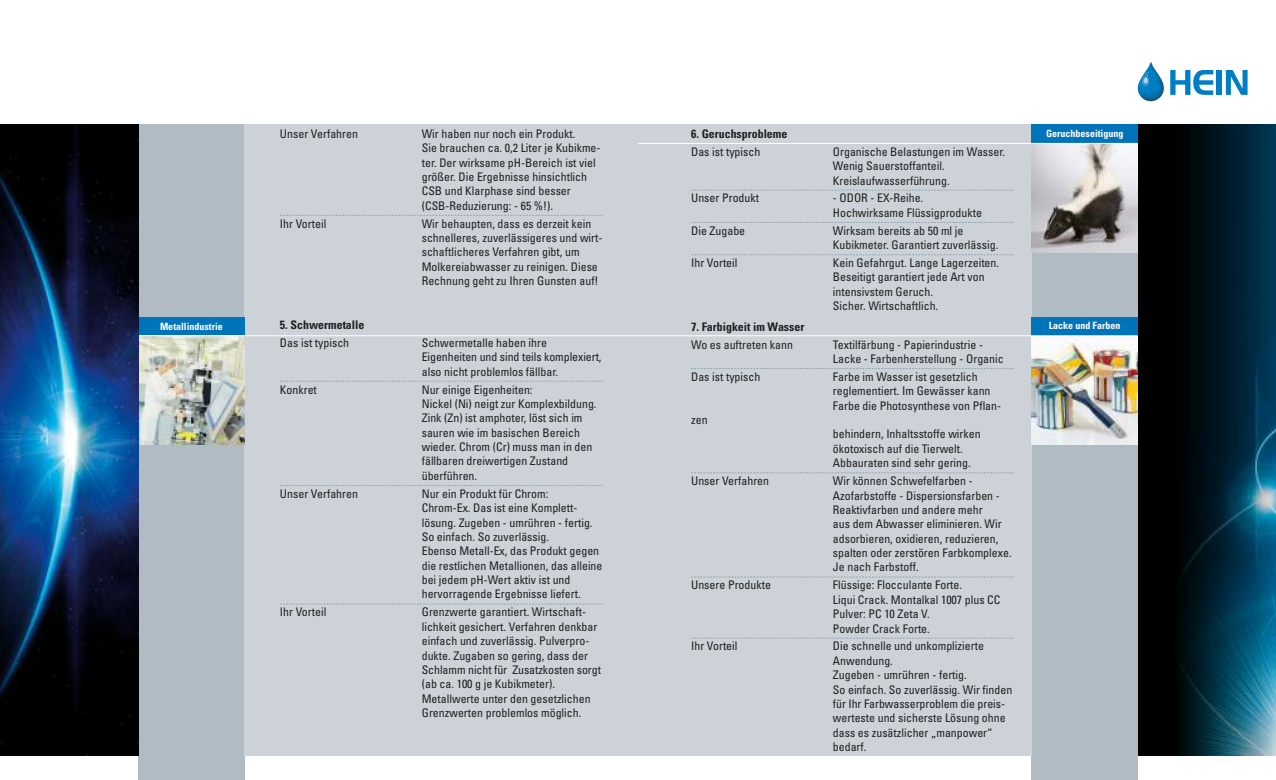
<style>
.page{position:relative;width:1276px;height:780px;background:#fff}
.page>*{position:absolute;margin:0;border:0;box-sizing:border-box;transform-origin:0 0}
.t1{font:condensed 11.88px/14.4px "Univers";color:#1f1f1e}
.t2{font:700 condensed 11.88px "Univers";color:#1f1f1e}
.t3{font:700 condensed 10px "Univers";color:#fff}
</style>
<div class="page">
<img style="left:1173px;top:124px;width:103px;height:632px">
<div style="left:1137px;top:124px;width:36px;height:631px;background:#000"></div>
<div style="left:138px;top:124px;width:106px;height:656px;background:#b1bbc4"></div>
<div style="left:244px;top:124px;width:394px;height:631px;background:#ccd2d7"></div>
<div style="left:1031px;top:124px;width:106px;height:656px;background:#b1bbc4"></div>
<div style="left:638px;top:124px;width:393px;height:631px;background:#ccd2d7"></div>
<svg style="left:1137px;top:62px;width:26px;height:39px"></svg>
<svg style="left:1170px;top:70px;width:43px;height:25px"></svg>
<div style="left:1216px;top:70px;width:5px;height:25px;background:#007ec5"></div>
<svg style="left:1225px;top:70px;width:22px;height:25px"></svg>
<div style="left:1031px;top:124px;width:106px;height:19px;background:#0074ba"></div>
<div style="left:1031px;top:317px;width:106px;height:19px;background:#0074ba"></div>
<div style="left:138px;top:317px;width:106px;height:19px;background:#0074ba"></div>
<img style="left:138px;top:336px;width:106px;height:108px">
<img style="left:1031px;top:144px;width:106px;height:108px">
<img style="left:1031px;top:336px;width:106px;height:108px">
<hr style="left:138px;top:335px;width:500px;height:1px;background:#fff">
<hr style="left:638px;top:143px;width:499px;height:1px;background:#fff">
<hr style="left:638px;top:335px;width:499px;height:1px;background:#fff">
<img style="left:0;top:124px;width:138px;height:631px">
<svg style="left:691px;top:190px;width:322px;height:1px"></svg>
<svg style="left:691px;top:222px;width:322px;height:1px"></svg>
<svg style="left:691px;top:254px;width:322px;height:1px"></svg>
<svg style="left:691px;top:368px;width:322px;height:1px"></svg>
<svg style="left:691px;top:472px;width:322px;height:1px"></svg>
<svg style="left:691px;top:576px;width:322px;height:1px"></svg>
<svg style="left:691px;top:637px;width:322px;height:1px"></svg>
<svg style="left:280px;top:215px;width:322px;height:1px"></svg>
<svg style="left:280px;top:381px;width:322px;height:1px"></svg>
<svg style="left:280px;top:485px;width:322px;height:1px"></svg>
<svg style="left:280px;top:603px;width:322px;height:1px"></svg>
<p class="t3" style="left:160px;top:323px;width:64px">Metallindustrie</p>
<p class="t2" style="left:691px;top:129px;width:98px">6. Geruchsprobleme</p>
<p class="t1" style="left:691px;top:145px;width:71px">Das ist typisch</p>
<p class="t1" style="left:833px;top:145px;width:174px">Organische Belastungen im Wasser.<br>Wenig Sauerstoffanteil.<br>Kreislaufwasserführung.</p>
<p class="t1" style="left:691px;top:192px;width:69px">Unser Produkt</p>
<p class="t1" style="left:833px;top:192px;width:151px">- ODOR - EX-Reihe.<br>Hochwirksame Flüssigprodukte</p>
<p class="t1" style="left:691px;top:224px;width:56px">Die Zugabe</p>
<p class="t1" style="left:833px;top:224px;width:167px">Wirksam bereits ab 50 ml je<br>Kubikmeter. Garantiert zuverlässig.</p>
<p class="t1" style="left:691px;top:256px;width:48px">Ihr Vorteil</p>
<p class="t1" style="left:833px;top:256px;width:168px">Kein Gefahrgut. Lange Lagerzeiten.<br>Beseitigt garantiert jede Art von intensivstem Geruch.<br>Sicher. Wirtschaftlich.</p>
<p class="t2" style="left:691px;top:322px;width:115px">7. Farbigkeit im Wasser</p>
<p class="t1" style="left:691px;top:338px;width:103px">Wo es auftreten kann</p>
<p class="t1" style="left:833px;top:338px;width:172px">Textilfärbung - Papierindustrie -<br>Lacke - Farbenherstellung - Organic</p>
<p class="t1" style="left:691px;top:370px;width:71px">Das ist typisch</p>
<p class="t1" style="left:833px;top:370px;width:170px">Farbe im Wasser ist gesetzlich reglementiert. Im Gewässer kann<br>Farbe die Photosynthese von Pflan-</p>
<p class="t1" style="left:691px;top:413px;width:18px">zen</p>
<p class="t1" style="left:833px;top:428px;width:149px">behindern, Inhaltsstoffe wirken ökotoxisch auf die Tierwelt.<br>Abbauraten sind sehr gering.</p>
<p class="t1" style="left:691px;top:474px;width:80px">Unser Verfahren</p>
<p class="t1" style="left:833px;top:474px;width:180px">Wir können Schwefelfarben -<br>Azofarbstoffe - Dispersionsfarben -<br>Reaktivfarben und andere mehr<br>aus dem Abwasser eliminieren. Wir adsorbieren, oxidieren, reduzieren, spalten oder zerstören Farbkomplexe.<br>Je nach Farbstoff.</p>
<p class="t1" style="left:691px;top:579px;width:81px">Unsere Produkte</p>
<p class="t1" style="left:833px;top:579px;width:169px">Flüssige: Flocculante Forte.<br>Liqui Crack. Montalkal 1007 plus CC<br>Pulver: PC 10 Zeta V.<br>Powder Crack Forte.</p>
<p class="t1" style="left:691px;top:640px;width:48px">Ihr Vorteil</p>
<p class="t1" style="left:833px;top:640px;width:181px">Die schnelle und unkomplizierte<br>Anwendung.<br>Zugeben - umrühren - fertig.<br>So einfach. So zuverlässig. Wir finden für Ihr Farbwasserproblem die preis&shy;werteste und sicherste Lösung ohne dass es zusätzlicher „manpower“ bedarf.</p>
<p class="t1" style="left:280px;top:127px;width:80px">Unser Verfahren</p>
<p class="t1" style="left:422px;top:127px;width:155px">Wir haben nur noch ein Produkt.</p>
<p class="t3" style="left:1046px;top:130px;width:79px">Geruchbeseitigung</p>
<p class="t1" style="left:422px;top:142px;width:180px">Sie brauchen ca. 0,2 Liter je Kubikme&shy;ter. Der wirksame pH-Bereich ist viel größer. Die Ergebnisse hinsichtlich CSB und Klarphase sind besser (CSB-Reduzierung: - 65 %!).</p>
<p class="t1" style="left:280px;top:217px;width:48px">Ihr Vorteil</p>
<p class="t1" style="left:422px;top:217px;width:182px">Wir behaupten, dass es derzeit kein schnelleres, zuverlässigeres und wirt&shy;schaftlicheres Verfahren gibt, um Molkereiabwasser zu reinigen. Diese Rechnung geht zu Ihren Gunsten auf!</p>
<p class="t2" style="left:280px;top:320px;width:86px">5. Schwermetalle</p>
<p class="t1" style="left:280px;top:336px;width:71px">Das ist typisch</p>
<p class="t1" style="left:422px;top:336px;width:181px">Schwermetalle haben ihre<br>Eigenheiten und sind teils komplexiert, also nicht problemlos fällbar.</p>
<p class="t1" style="left:280px;top:383px;width:38px">Konkret</p>
<p class="t1" style="left:422px;top:383px;width:176px">Nur einige Eigenheiten:<br>Nickel (Ni) neigt zur Komplexbildung.<br>Zink (Zn) ist amphoter, löst sich im sauren wie im basischen Bereich wieder. Chrom (Cr) muss man in den fällbaren dreiwertigen Zustand überführen.</p>
<p class="t1" style="left:280px;top:487px;width:80px">Unser Verfahren</p>
<p class="t1" style="left:422px;top:487px;width:182px">Nur ein Produkt für Chrom:<br>Chrom-Ex. Das ist eine Komplett&shy;lösung. Zugeben - umrühren - fertig.<br>So einfach. So zuverlässig.<br>Ebenso Metall-Ex, das Produkt gegen die restlichen Metallionen, das alleine bei jedem pH-Wert aktiv ist und hervorragende Ergebnisse liefert.</p>
<p class="t1" style="left:280px;top:606px;width:48px">Ihr Vorteil</p>
<p class="t1" style="left:422px;top:606px;width:181px">Grenzwerte garantiert. Wirtschaft&shy;lichkeit gesichert. Verfahren denkbar einfach und zuverlässig. Pulverpro&shy;dukte. Zugaben so gering, dass der Schlamm nicht für Zusatzkosten sorgt (ab ca. 100 g je Kubikmeter).<br>Metallwerte unter den gesetzlichen Grenzwerten problemlos möglich.</p>
<p class="t3" style="left:1048px;top:322px;width:73px">Lacke und Farben</p>
</div>
